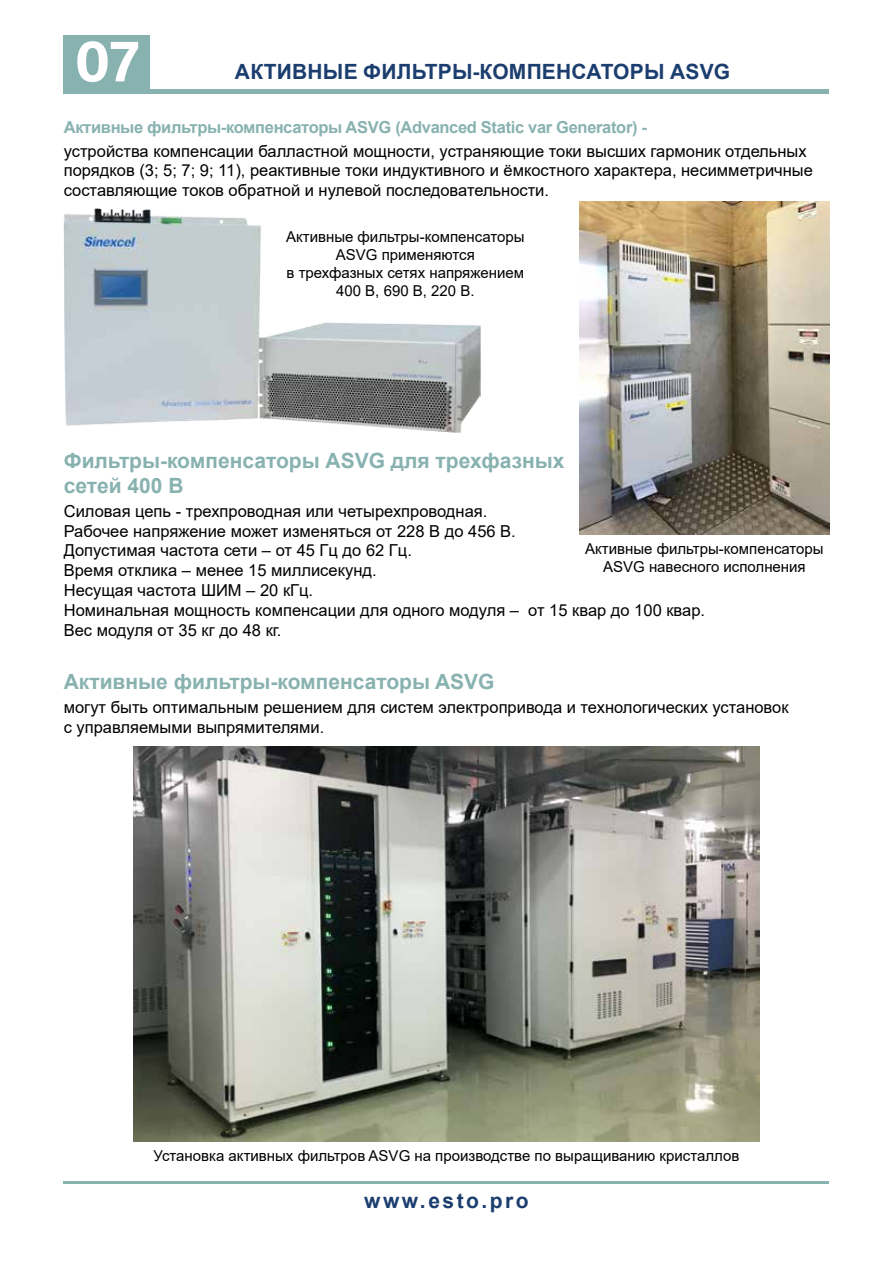
<style>
.page{position:relative;width:893px;height:1263px;background:#fff}
.page>*{position:absolute;margin:0;border:0;box-sizing:border-box;transform-origin:0 0}
.t1{font:700 60px "Acumin Pro";color:#fff}
.t2{font:700 21px/25.2px "Arial";color:#88b2b0}
.t3{font:700 21px "Arial";letter-spacing:.01em;color:#1b3e6f}
.t4{font:700 21px "Arial";letter-spacing:.12em;color:#1b3e6f}
.t5{font:16.5px/19.8px "Arial";color:#000}
.t6{font:700 16.5px "Arial";letter-spacing:-.02em;color:#88b2b0}
.t7{font:15px/18px "Arial";color:#000;text-align:center}
</style>
<div class="page">
<div style="left:64px;top:89px;width:765px;height:5px;background:#88b2b0"></div>
<hr style="left:64px;top:1181px;width:765px;height:3px;background:#88b2b0">
<div style="left:64px;top:35px;width:86px;height:56px;background:#88b2b0"></div>
<img style="left:133px;top:746px;width:627px;height:396px">
<img style="left:580px;top:201px;width:249px;height:333px">
<img style="left:64px;top:208px;width:417px;height:225px">
<h1 class="t1" style="left:75px;top:18px;width:66px">07</h1>
<p class="t3" style="left:235px;top:57px;width:497px">АКТИВНЫЕ ФИЛЬТРЫ-КОМПЕНСАТОРЫ АSVG</p>
<p class="t6" style="left:64px;top:115px;width:585px">Активные фильтры-компенсаторы ASVG (Advanced Static var Generator) -</p>
<p class="t5" style="left:64px;top:141px;width:751px">устройства компенсации балластной мощности, устраняющие токи высших гармоник отдельных порядков (3; 5; 7; 9; 11), реактивные токи индуктивного и ёмкостного характера, несимметричные составляющие токов обратной и нулевой последовательности.</p>
<p class="t7" style="left:286px;top:227px;width:240px">Активные фильтры-компенсаторы<br>ASVG применяются<br>в трехфазных сетях напряжением<br>400 В, 690 В, 220 В.</p>
<p class="t2" style="left:64px;top:448px;width:502px">Фильтры-компенсаторы АSVG для трехфазных сетей 400 В</p>
<p class="t5" style="left:64px;top:501px;width:643px">Силовая цепь - трехпроводная или четырехпроводная.<br>Рабочее напряжение может изменяться от 228 В до 456 В.<br>Допустимая частота сети – от 45 Гц до 62 Гц.<br>Время отклика – менее 15 миллисекунд.<br>Несущая частота ШИМ – 20 кГц.<br>Номинальная мощность компенсации для одного модуля – от 15 квар до 100 квар.<br>Вес модуля от 35 кг до 48 кг.</p>
<p class="t2" style="left:64px;top:669px;width:432px">Активные фильтры-компенсаторы ASVG</p>
<p class="t5" style="left:64px;top:697px;width:726px">могут быть оптимальным решением для систем электропривода и технологических установок с управляемыми выпрямителями.</p>
<p class="t7" style="left:585px;top:539px;width:240px">Активные фильтры-компенсаторы<br>ASVG навесного исполнения</p>
<p class="t7" style="left:154px;top:1147px;width:587px">Установка активных фильтров ASVG на производстве по выращиванию кристаллов</p>
<p class="t4" style="left:364px;top:1186px;width:166px">www.esto.pro</p>
</div>
